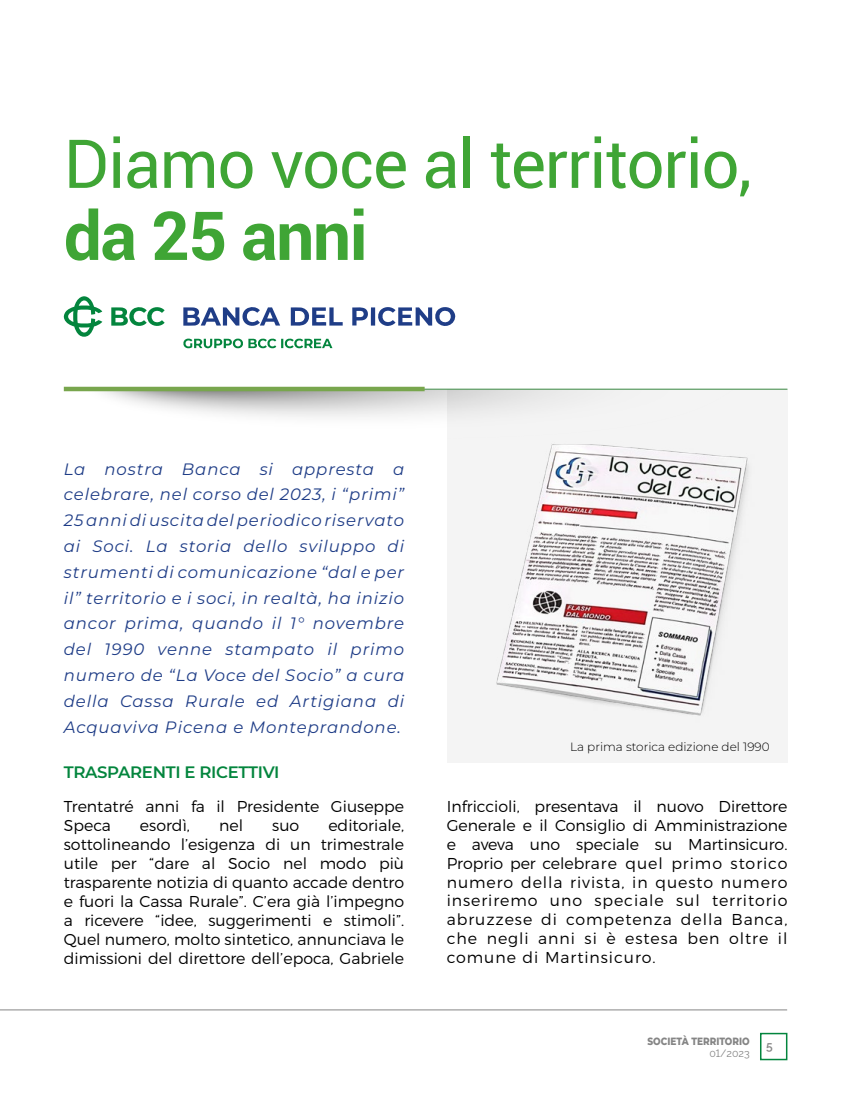
<style>
.page{position:relative;width:851px;height:1106px;background:#fff}
.page>*{position:absolute;margin:0;border:0;box-sizing:border-box;transform-origin:0 0}
.t1{font:67.5px "Roboto";letter-spacing:-.02em;color:#3fa535}
.t2{font:700 67.5px "Roboto";letter-spacing:-.02em;color:#3fa535}
.t3{font:italic 100 16.5px/25.8px "Montserrat";letter-spacing:.055em;color:#1f3d87;text-align:justify}
.t4{font:600 16.5px "Montserrat";letter-spacing:-.02em;color:#03853d}
.t5{font:300 15.75px/18.9px "Montserrat";color:#000;text-align:justify}
.t6{font:100 12px "Montserrat";color:#000}
.t7{font:600 12px "Raleway";color:#858585}
.t8{font:100 10.5px "Montserrat";color:#858585;scale:.85 1}
.t9{font:10.5px "Raleway";color:#858585}
</style>
<div class="page">
<hr style="left:0;top:1009px;width:787px;height:1px;background:#858585">
<div style="left:759px;top:1032px;width:28px;height:28px;border:2px solid #03853d"></div>
<div style="left:446px;top:389px;width:341px;height:373px;background:#f4f4f4"></div>
<svg style="left:63px;top:296px;width:39px;height:41px"></svg>
<svg style="left:111px;top:307px;width:54px;height:19px"></svg>
<svg style="left:183px;top:307px;width:97px;height:19px"></svg>
<svg style="left:291px;top:307px;width:51px;height:19px"></svg>
<svg style="left:352px;top:307px;width:16px;height:18px"></svg>
<hr style="left:371px;top:307px;width:4px;height:18px;background:#1f3d87">
<svg style="left:378px;top:307px;width:78px;height:19px"></svg>
<svg style="left:183px;top:338px;width:149px;height:10px"></svg>
<img style="left:446px;top:412px;width:342px;height:334px">
<img style="left:72px;top:390px;width:660px;height:48px">
<hr style="left:72px;top:389px;width:715px;height:1px;background:#388740">
<hr style="left:64px;top:387px;width:360px;height:4px;background:#78a64d">
<h1 class="t1" style="left:64px;top:117px;width:689px">Diamo voce al territorio,</h1>
<h1 class="t2" style="left:64px;top:188px;width:305px">da 25 anni</h1>
<p class="t3" style="left:64px;top:455px;width:342px">La nostra Banca si appresta a celebrare, nel corso del 2023, i “primi” 25 anni di uscita del periodico riservato ai Soci. La storia dello sviluppo di strumenti di comunicazione “dal e per il” territorio e i soci, in realtà, ha inizio ancor prima, quando il 1° novembre del 1990 venne stampato il primo numero de “La Voce del Socio” a cura della Cassa Rurale ed Artigiana di Acquaviva Picena e Monteprandone.</p>
<p class="t4" style="left:64px;top:760px;width:217px">TRASPARENTI E RICETTIVI</p>
<p class="t5" style="left:64px;top:795px;width:342px">Trentatré anni fa il Presidente Giuseppe<br>Speca</p>
<p class="t5" style="left:140px;top:814px;width:51px">esordì,</p>
<p class="t5" style="left:219px;top:814px;width:25px">nel</p>
<p class="t5" style="left:272px;top:814px;width:29px">suo</p>
<p class="t5" style="left:64px;top:814px;width:342px;text-indent:264px">editoriale, sottolineando l’esigenza di un trimestrale utile per “dare al Socio nel modo più trasparente notizia di quanto accade dentro e fuori la Cassa Rurale”. C’era già l’impegno a ricevere “idee, suggerimenti e stimoli”.<br>Quel numero, molto sintetico, annunciava le dimissioni del direttore dell’epoca, Gabriele</p>
<p class="t6" style="left:570px;top:739px;width:201px">La prima storica edizione del 1990</p>
<p class="t5" style="left:446px;top:795px;width:342px">Infriccioli, presentava il nuovo Direttore Generale e il Consiglio di Amministrazione e aveva uno speciale su Martinsicuro.<br>Proprio per celebrare quel primo storico numero della rivista, in questo numero inseriremo uno speciale sul territorio abruzzese di competenza della Banca, che negli anni si è estesa ben oltre il comune di Martinsicuro.</p>
<p class="t8" style="left:647px;top:1034px;width:122px">SOCIETÀ TERRITORIO</p>
<p class="t9" style="left:709px;top:1047px;width:42px">01/2023</p>
<p class="t7" style="left:766px;top:1039px;width:8px">5</p>
</div>
